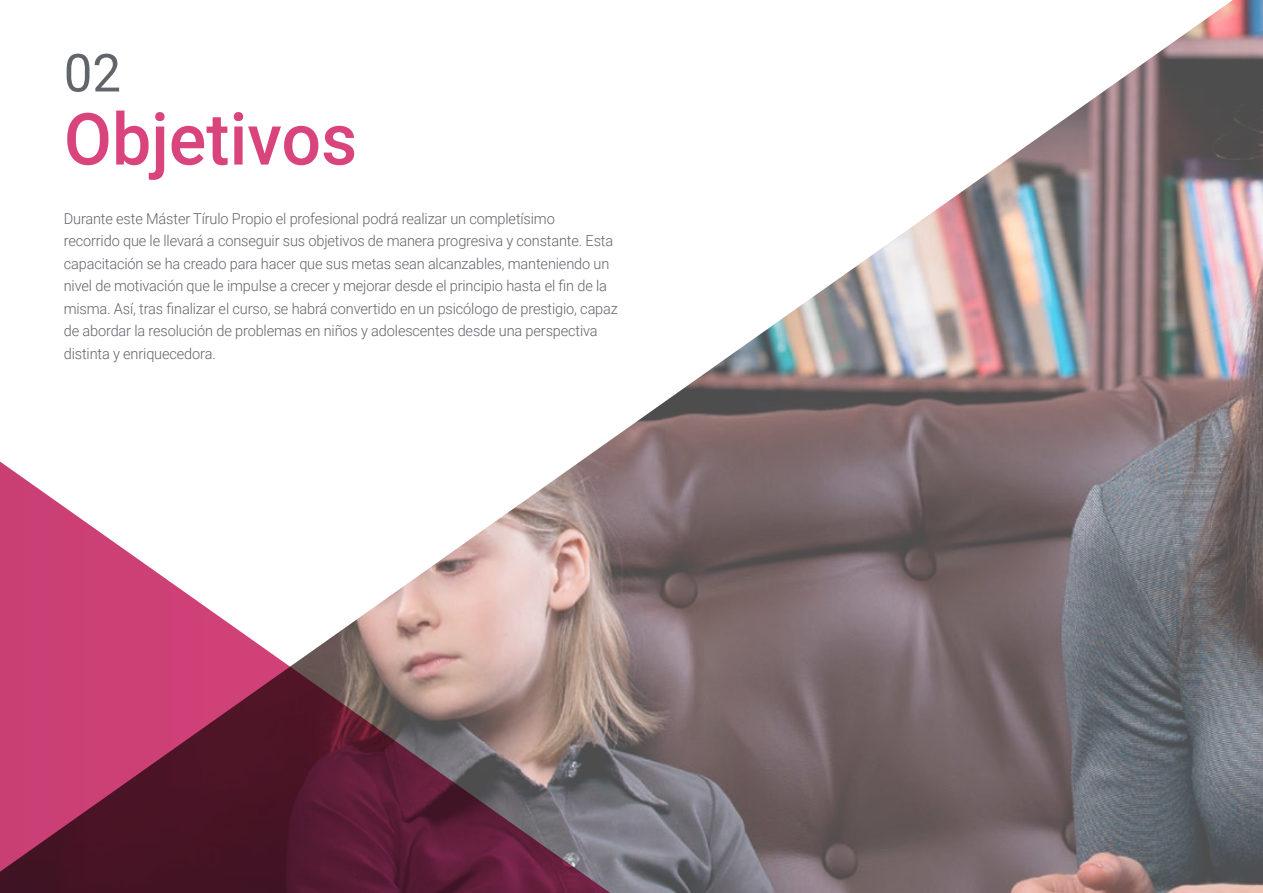
<style>
.page{position:relative;width:1263px;height:893px;background:#fff}
.page>*{position:absolute;margin:0;border:0;box-sizing:border-box;transform-origin:0 0}
.t1{font:500 72px "Roboto";color:#da447d}
.t2{font:52.5px "Roboto";color:#61646a}
.t3{font:300 15px/22.5px "Roboto";letter-spacing:-.01em;color:#61646a}
</style>
<div class="page">
<img style="left:602px;top:0;width:661px;height:893px">
<svg style="left:0;top:446px;width:640px;height:447px"></svg>
<h2 class="t2" style="left:64px;top:36px;width:59px">02</h2>
<h1 class="t1" style="left:64px;top:89px;width:295px">Objetivos</h1>
<p class="t3" style="left:64px;top:207px;width:556px">Durante este Máster Tírulo Propio el profesional podrá realizar un completísimo<br>recorrido que le llevará a conseguir sus objetivos de manera progresiva y constante. Esta capacitación se ha creado para hacer que sus metas sean alcanzables, manteniendo un nivel de motivación que le impulse a crecer y mejorar desde el principio hasta el fin de la misma. Así, tras finalizar el curso, se habrá convertido en un psicólogo de prestigio, capaz de abordar la resolución de problemas en niños y adolescentes desde una perspectiva distinta y enriquecedora.</p>
</div>
